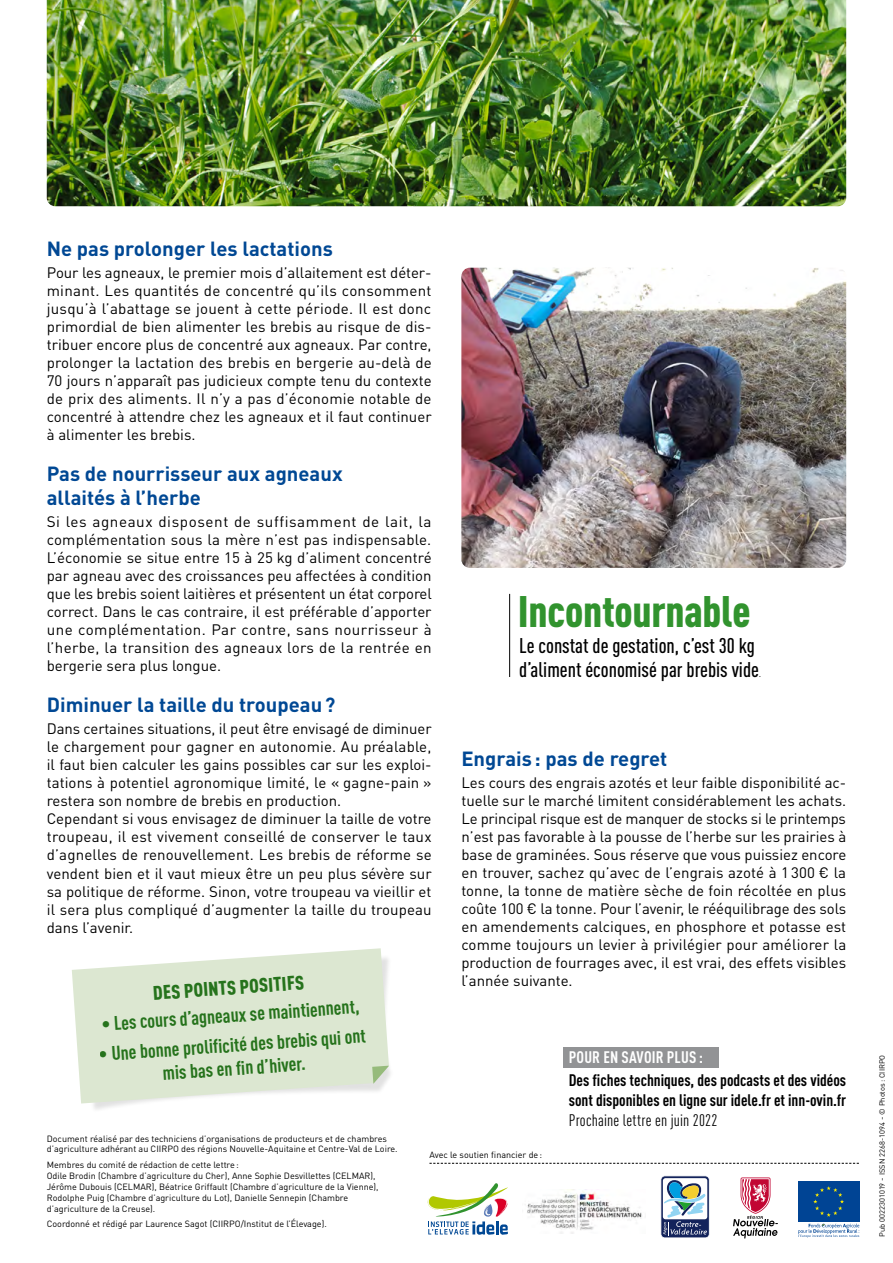
<style>
.page{position:relative;width:893px;height:1263px;background:#fff}
.page>*{position:absolute;margin:0;border:0;box-sizing:border-box;transform-origin:0 0}
.t1{font:900 condensed 43.5px "DIN Pro";letter-spacing:-.005em;color:#31932e}
.t2{font:500 condensed 21px/24px "DIN Pro";color:#000}
.t3{font:700 20.25px/23.2px "DIN Pro";color:#004894}
.t4{font:700 condensed 19.5px/23.4px "DIN Pro";color:#2d8023;text-align:center}
.t5{font:900 condensed 19.5px "DIN Pro";color:#2d8023}
.t6{font:700 condensed 16.5px/19.8px "DIN Pro";color:#000}
.t7{font:condensed 16.5px "DIN Pro";letter-spacing:.01em;color:#000}
.t8{font:700 condensed 16.5px "DIN Pro";letter-spacing:.01em;color:#fff}
.t9{font:15px/18px "DIN Pro";color:#000;text-align:justify}
.t10{font:9px/10.8px "DIN Pro";color:#000}
.t11{font:7.5px "DIN Pro";color:#000}
.s1{font-size:8.25px}
</style>
<div class="page">
<svg style="left:733px;top:1177px;width:45px;height:61px"></svg>
<svg style="left:660px;top:1175px;width:50px;height:63px"></svg>
<svg style="left:429px;top:1163px;width:430px;height:1px"></svg>
<svg style="left:427px;top:1183px;width:81px;height:52px"></svg>
<svg style="left:798px;top:1223px;width:62px;height:15px"></svg>
<div style="left:798px;top:1181px;width:61px;height:41px;background:#004494"></div>
<svg style="left:813px;top:1186px;width:31px;height:31px"></svg>
<img style="left:527px;top:1191px;width:115px;height:43px">
<svg style="left:72px;top:948px;width:317px;height:155px;background:#e0ead7"></svg>
<svg style="left:372px;top:1066px;width:17px;height:18px"></svg>
<hr style="left:509px;top:594px;width:1px;height:83px;background:#000">
<img style="left:461px;top:268px;width:385px;height:300px">
<div style="left:563px;top:1047px;width:156px;height:20px;background:#929395"></div>
<img style="left:47px;top:0;width:799px;height:206px">
<h3 class="t3" style="left:47px;top:235px;width:288px">Ne pas prolonger les lactations</h3>
<p class="t9" style="left:47px;top:263px;width:386px">Pour les agneaux, le premier mois d’allaitement est déter&shy;minant. Les quantités de concentré qu’ils consomment jusqu’à l’abattage se jouent à cette période. Il est donc primordial de bien alimenter les brebis au risque de dis&shy;tribuer encore plus de concentré aux agneaux. Par contre, prolonger la lactation des brebis en bergerie au-delà de 70 jours n’apparaît pas judicieux compte tenu du contexte de prix des aliments. Il n’y a pas d’économie notable de concentré à attendre chez les agneaux et il faut continuer à alimenter les brebis.</p>
<h3 class="t3" style="left:47px;top:460px;width:297px">Pas de nourrisseur aux agneaux allaités à l’herbe</h3>
<p class="t9" style="left:47px;top:512px;width:387px">Si les agneaux disposent de suffisamment de lait, la complémentation sous la mère n’est pas indispensable.<br>L’économie se situe entre 15 à 25 kg d’aliment concentré par agneau avec des croissances peu affectées à condition que les brebis soient laitières et présentent un état corporel correct. Dans le cas contraire, il est préférable d’apporter une complémentation. Par contre, sans nourrisseur à l’herbe, la transition des agneaux lors de la rentrée en bergerie sera plus longue.</p>
<h3 class="t3" style="left:47px;top:691px;width:290px">Diminuer la taille du troupeau?</h3>
<p class="t9" style="left:47px;top:719px;width:386px;text-align:left">Dans certaines situations, il peut être envisagé de diminuer le chargement pour gagner en autonomie. Au préalable, il faut bien calculer les gains possibles car sur les exploi&shy;tations à potentiel agronomique limité, le « gagne-pain » restera son nombre de brebis en production.<br>Cependant si vous envisagez de diminuer la taille de votre troupeau, il est vivement conseillé de conserver le taux d’agnelles de renouvellement. Les brebis de réforme se vendent bien et il vaut mieux être un peu plus sévère sur sa politique de réforme. Sinon, votre troupeau va vieillir et il sera plus compliqué d’augmenter la taille du troupeau dans l’avenir.</p>
<h3 class="t5" style="left:152px;top:981px;width:153px;rotate:-4deg">DES POINTS POSITIFS</h3>
<h3 class="t4" style="left:101px;top:1011px;width:260px;rotate:-4deg">• Les cours d’agneaux se maintiennent,</h3>
<h3 class="t4" style="left:99px;top:1041px;width:269px;rotate:-4deg">• Une bonne prolificité des brebis qui ont mis bas en fin d’hiver.</h3>
<h1 class="t1" style="left:518px;top:584px;width:234px">Incontournable</h1>
<h2 class="t2" style="left:519px;top:632px;width:241px">Le constat de gestation, c’est 30 kg d’aliment économisé par brebis vide</h2>
<p class="t10" style="left:759px;top:668px;width:4px">.</p>
<h3 class="t3" style="left:461px;top:745px;width:208px">Engrais: pas de regret</h3>
<p class="t9" style="left:461px;top:773px;width:386px">Les cours des engrais azotés et leur faible disponibilité ac&shy;tuelle sur le marché limitent considérablement les achats.<br>Le principal risque est de manquer de stocks si le printemps n’est pas favorable à la pousse de l’herbe sur les prairies à base de graminées. Sous réserve que vous puissiez encore en trouver, sachez qu’avec de l’engrais azoté à 1 300 € la tonne, la tonne de matière sèche de foin récoltée en plus coûte 100 € la tonne. Pour l’avenir, le rééquilibrage des sols en amendements calciques, en phosphore et potasse est comme toujours un levier à privilégier pour améliorer la production de fourrages avec, il est vrai, des effets visibles l’année suivante.</p>
<p class="t8" style="left:569px;top:1045px;width:136px">POUR EN SAVOIR PLUS :</p>
<p class="t6" style="left:569px;top:1069px;width:279px">Des fiches techniques, des podcasts et des vidéos sont disponibles en ligne sur idele.fr et inn-ovin.fr</p>
<p class="t7" style="left:569px;top:1110px;width:150px">Prochaine lettre en juin 2022</p>
<p class="t10" style="left:47px;top:1132px;width:352px">Document réalisé par des techniciens d’organisations de producteurs et de chambres d’agriculture adhérant au CIIRPO des régions Nouvelle-Aquitaine et Centre-Val de Loire.</p>
<p class="t10" style="left:47px;top:1159px;width:333px">Membres du comité de rédaction de cette lettre:<br>Odile Brodin (Chambre d’agriculture du Cher), Anne Sophie Desvillettes (CELMAR), Jérôme Dubouis (CELMAR), Béatrice Griffault (Chambre d’agriculture de la Vienne), Rodolphe Puig (Chambre d’agriculture du Lot), Danielle Sennepin (Chambre d’agriculture de la Creuse).</p>
<p class="t10" style="left:47px;top:1218px;width:282px">Coordonné et rédigé par Laurence Sagot (CIIRPO/Institut de l’Élevage).</p>
<p class="t10" style="left:429px;top:1148px;width:114px">Avec le soutien financier de:</p>
<p class="t11" style="left:877px;top:1237px;width:183px;rotate:-90deg">Pub 0022301019 <span class="s1">-</span> ISSN 2268-1094 <span class="s1">-</span> © Photos : CIIRPO</p>
</div>
